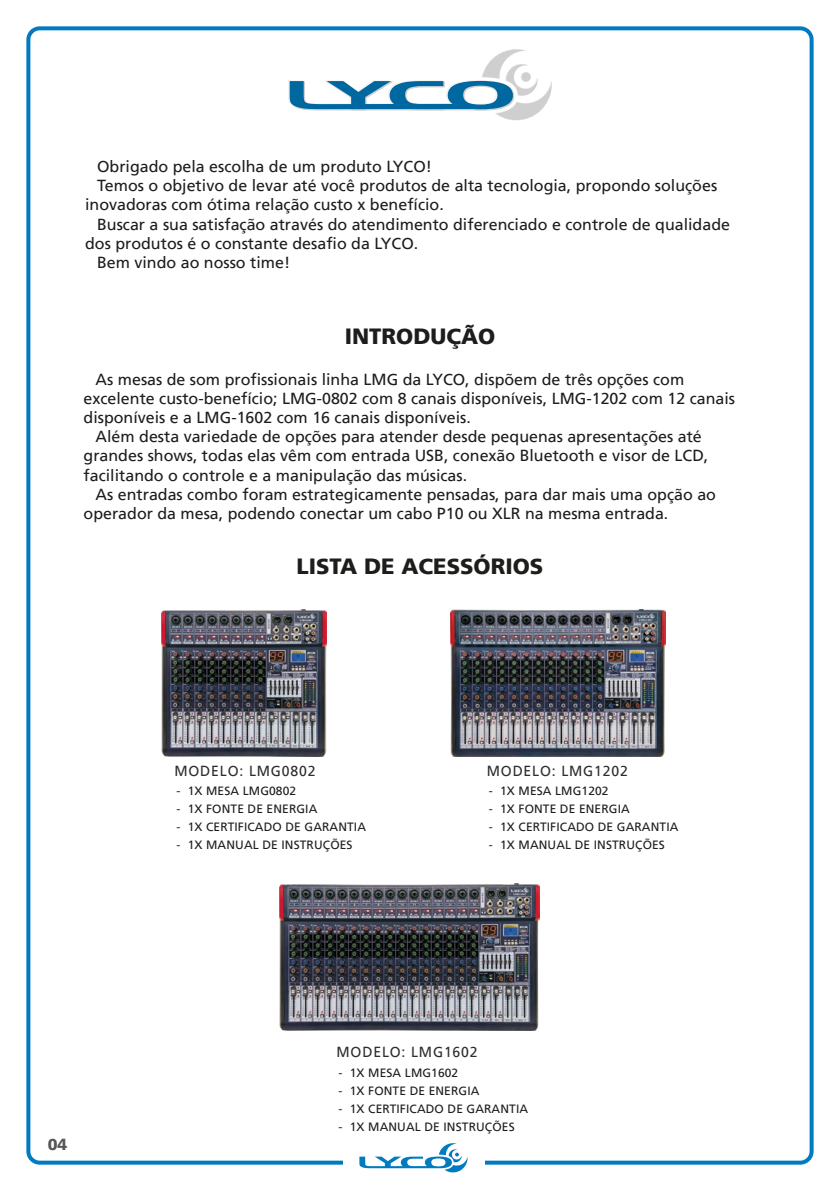
<style>
.page{position:relative;width:840px;height:1191px;background:#fff}
.page>*{position:absolute;margin:0;border:0;box-sizing:border-box;transform-origin:0 0}
.t1{font:900 22px "Frutiger LT";color:#1d1d1b}
.t2{font:16px "Frutiger LT";color:#1d1d1b}
.t3{font:900 16px "Frutiger LT";color:#575756}
.t4{font:14.6px "Frutiger LT";letter-spacing:.06em;color:#2d2d2d;scale:.96 1}
.t5{font:12px "Frutiger LT";letter-spacing:.01em;color:#1d1d1b}
</style>
<div class="page">
<div style="left:26px;top:26px;width:787px;height:1138px;border:4px solid #007bc2;border-radius:11px"></div>
<div style="left:343px;top:1140px;width:141px;height:34px;background:#fff"></div>
<svg style="left:359px;top:1143px;width:108px;height:30px"></svg>
<img style="left:450px;top:609px;width:215px;height:147px">
<img style="left:161px;top:609px;width:165px;height:147px">
<img style="left:279px;top:883px;width:260px;height:148px">
<svg style="left:288px;top:49px;width:263px;height:72px"></svg>
<p class="t2" style="left:97px;top:157px;width:336px">Obrigado pela escolha de um produto LYCO!</p>
<p class="t2" style="left:97px;top:176px;width:621px">Temos o objetivo de levar até você produtos de alta tecnologia, propondo soluções</p>
<p class="t2" style="left:85px;top:195px;width:360px">inovadoras com ótima relação custo x benefício.</p>
<p class="t2" style="left:97px;top:215px;width:634px">Buscar a sua satisfação através do atendimento diferenciado e controle de qualidade</p>
<p class="t2" style="left:85px;top:234px;width:334px">dos produtos é o constante desafio da LYCO.</p>
<p class="t2" style="left:97px;top:253px;width:194px">Bem vindo ao nosso time!</p>
<h1 class="t1" style="left:344px;top:322px;width:152px">INTRODUÇÃO</h1>
<p class="t2" style="left:96px;top:369px;width:589px">As mesas de som profissionais linha LMG da LYCO, dispõem de três opções com</p>
<p class="t2" style="left:84px;top:389px;width:652px">excelente custo-benefício; LMG-0802 com 8 canais disponíveis, LMG-1202 com 12 canais</p>
<p class="t2" style="left:84px;top:408px;width:388px">disponíveis e a LMG-1602 com 16 canais disponíveis.</p>
<p class="t2" style="left:96px;top:427px;width:607px">Além desta variedade de opções para atender desde pequenas apresentações até</p>
<p class="t2" style="left:84px;top:446px;width:626px">grandes shows, todas elas vêm com entrada USB, conexão Bluetooth e visor de LCD,</p>
<p class="t2" style="left:84px;top:465px;width:385px">facilitando o controle e a manipulação das músicas.</p>
<p class="t2" style="left:96px;top:485px;width:621px">As entradas combo foram estrategicamente pensadas, para dar mais uma opção ao</p>
<p class="t2" style="left:84px;top:504px;width:586px">operador da mesa, podendo conectar um cabo P10 ou XLR na mesma entrada.</p>
<h1 class="t1" style="left:296px;top:553px;width:248px">LISTA DE ACESSÓRIOS</h1>
<p class="t4" style="left:174px;top:762px;width:148px">MODELO: LMG0802</p>
<p class="t4" style="left:486px;top:762px;width:148px">MODELO: LMG1202</p>
<p class="t5" style="left:176px;top:784px;width:121px">- 1X MESA LMG0802</p>
<p class="t5" style="left:176px;top:802px;width:142px">- 1X FONTE DE ENERGIA</p>
<p class="t5" style="left:176px;top:820px;width:191px">- 1X CERTIFICADO DE GARANTIA</p>
<p class="t5" style="left:176px;top:838px;width:177px">- 1X MANUAL DE INSTRUÇÕES</p>
<p class="t5" style="left:488px;top:784px;width:121px">- 1X MESA LMG1202</p>
<p class="t5" style="left:488px;top:802px;width:142px">- 1X FONTE DE ENERGIA</p>
<p class="t5" style="left:488px;top:820px;width:191px">- 1X CERTIFICADO DE GARANTIA</p>
<p class="t5" style="left:488px;top:838px;width:177px">- 1X MANUAL DE INSTRUÇÕES</p>
<p class="t3" style="left:48px;top:1135px;width:21px">04</p>
<p class="t4" style="left:336px;top:1043px;width:148px">MODELO: LMG1602</p>
<p class="t5" style="left:338px;top:1065px;width:121px">- 1X MESA LMG1602</p>
<p class="t5" style="left:338px;top:1083px;width:142px">- 1X FONTE DE ENERGIA</p>
<p class="t5" style="left:338px;top:1101px;width:191px">- 1X CERTIFICADO DE GARANTIA</p>
<p class="t5" style="left:338px;top:1119px;width:177px">- 1X MANUAL DE INSTRUÇÕES</p>
</div>
